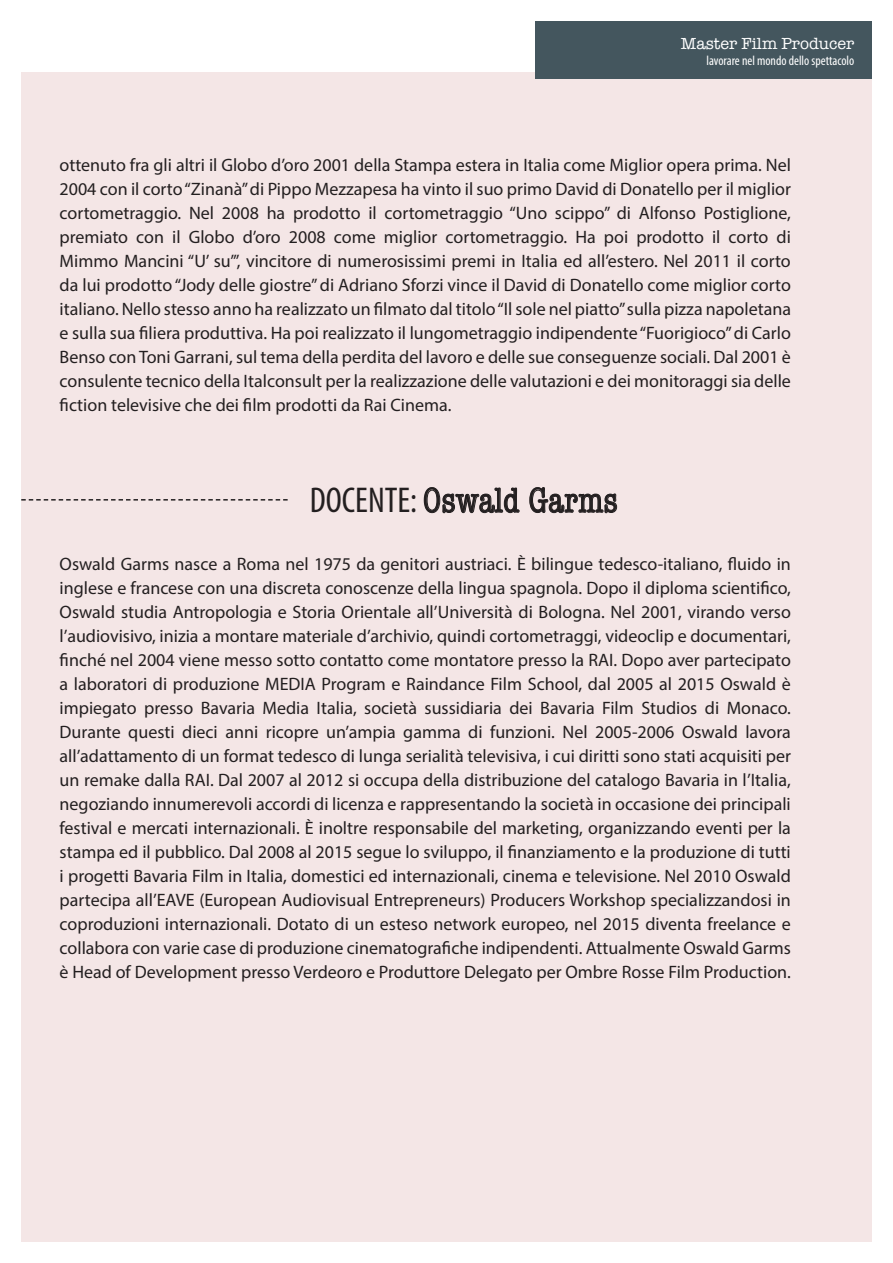
<style>
.page{position:relative;width:893px;height:1263px;background:#fff}
.page>*{position:absolute;margin:0;border:0;box-sizing:border-box;transform-origin:0 0}
.t1{font:condensed 36px "American Typewriter";color:#231f20}
.t2{font:18px/24px "Myriad Pro";color:#231f20;text-align:justify}
.t3{font:16.5px "American Typewriter";color:#fff}
.t4{font:condensed 13.5px "Myriad Pro";color:#fff}
.s1{font-family:"Myriad Pro"}
</style>
<div class="page">
<div style="left:21px;top:72px;width:851px;height:1170px;background:#f4e6e6"></div>
<div style="left:535px;top:21px;width:337px;height:57px;background:#44565e"></div>
<svg style="left:423px;top:487px;width:97px;height:27px"></svg>
<svg style="left:529px;top:487px;width:89px;height:27px"></svg>
<svg style="left:21px;top:499px;width:267px;height:2px"></svg>
<p class="t3" style="left:681px;top:31px;width:175px">Master Film Producer</p>
<p class="t4" style="left:707px;top:53px;width:149px">lavorare nel mondo dello spettacolo</p>
<p class="t2" style="left:60px;top:153px;width:733px">ottenuto fra gli altri il Globo d’oro 2001 della Stampa estera in Italia come Miglior opera prima. Nel 2004 con il corto “Zinanà” di Pippo Mezzapesa ha vinto il suo primo David di Donatello per il miglior cortometraggio. Nel 2008 ha prodotto il cortometraggio “Uno scippo” di Alfonso Postiglione, premiato con il Globo d’oro 2008 come miglior cortometraggio. Ha poi prodotto il corto di Mimmo Mancini “U’ su’”, vincitore di numerosissimi premi in Italia ed all’estero. Nel 2011 il corto da lui prodotto “Jody delle giostre” di Adriano Sforzi vince il David di Donatello come miglior corto italiano. Nello stesso anno ha realizzato un filmato dal titolo “Il sole nel piatto” sulla pizza napoletana e sulla sua filiera produttiva. Ha poi realizzato il lungometraggio indipendente “Fuorigioco” di Carlo Benso con Toni Garrani, sul tema della perdita del lavoro e delle sue conseguenze sociali. Dal 2001 è consulente tecnico della Italconsult per la realizzazione delle valutazioni e dei monitoraggi sia delle fiction televisive che dei film prodotti da Rai Cinema.</p>
<p class="t1" style="left:310px;top:473px;width:310px"><span class="s1">DOCENTE:</span> Oswald Garms</p>
<p class="t2" style="left:60px;top:551px;width:733px">Oswald Garms nasce a Roma nel 1975 da genitori austriaci. È bilingue tedesco-italiano, fluido in inglese e francese con una discreta conoscenze della lingua spagnola. Dopo il diploma scientifico, Oswald studia Antropologia e Storia Orientale all’Università di Bologna. Nel 2001, virando verso l’audiovisivo, inizia a montare materiale d’archivio, quindi cortometraggi, videoclip e documentari, finché nel 2004 viene messo sotto contatto come montatore presso la RAI. Dopo aver partecipato a laboratori di produzione MEDIA Program e Raindance Film School, dal 2005 al 2015 Oswald è impiegato presso Bavaria Media Italia, società sussidiaria dei Bavaria Film Studios di Monaco.<br>Durante questi dieci anni ricopre un’ampia gamma di funzioni. Nel 2005-2006 Oswald lavora all’adattamento di un format tedesco di lunga serialità televisiva, i cui diritti sono stati acquisiti per un remake dalla RAI. Dal 2007 al 2012 si occupa della distribuzione del catalogo Bavaria in l’Italia, negoziando innumerevoli accordi di licenza e rappresentando la società in occasione dei principali festival e mercati internazionali. È inoltre responsabile del marketing, organizzando eventi per la stampa ed il pubblico. Dal 2008 al 2015 segue lo sviluppo, il finanziamento e la produzione di tutti i progetti Bavaria Film in Italia, domestici ed internazionali, cinema e televisione. Nel 2010 Oswald partecipa all’EAVE (European Audiovisual Entrepreneurs) Producers Workshop specializzandosi in coproduzioni internazionali. Dotato di un esteso network europeo, nel 2015 diventa freelance e collabora con varie case di produzione cinematografiche indipendenti. Attualmente Oswald Garms è Head of Development presso Verdeoro e Produttore Delegato per Ombre Rosse Film Production.</p>
</div>
